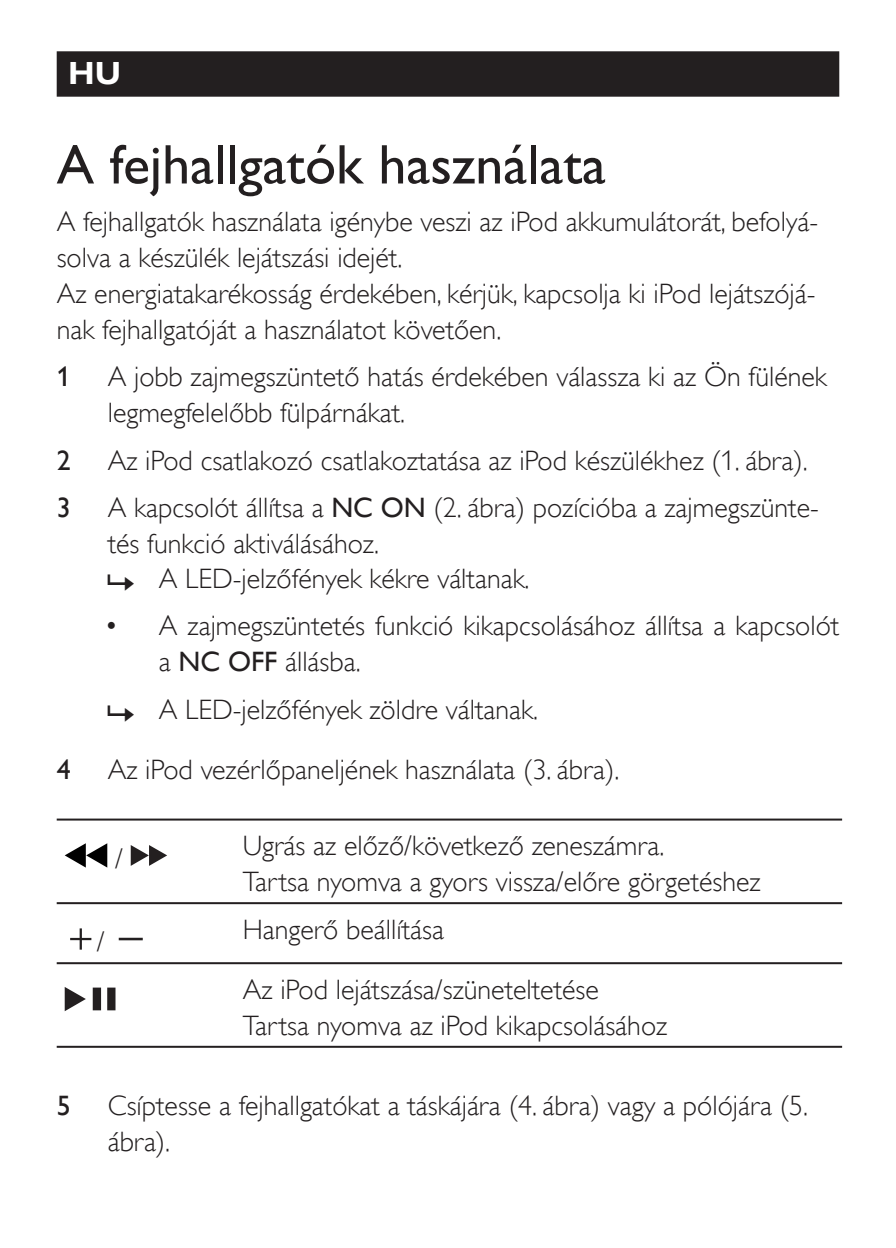
<style>
.page{position:relative;width:896px;height:1248px;background:#fff}
.page>*{position:absolute;margin:0;border:0;box-sizing:border-box;transform-origin:0 0}
.t1{font:56px "Gill Sans Alt One WGL";color:#231f20}
.t2{font:700 32px "Gill Sans Alt One WGL";color:#fff}
.t3{font:28px/36px "Gill Sans Alt One WGL Light";color:#231f20}
.t4{font:28px "Gill Sans Alt One WGL";color:#231f20}
.s1{font-family:"Gill Sans Alt One WGL"}
</style>
<div class="page">
<div style="left:57px;top:51px;width:782px;height:46px;background:#231f20"></div>
<hr style="left:57px;top:818px;width:785px;height:2px;background:#231f20">
<hr style="left:57px;top:902px;width:785px;height:2px;background:#231f20">
<hr style="left:57px;top:962px;width:785px;height:2px;background:#231f20">
<hr style="left:57px;top:1045px;width:785px;height:2px;background:#231f20">
<svg style="left:65px;top:843px;width:42px;height:24px"></svg>
<div style="left:137px;top:843px;width:24px;height:24px;border:1px solid #fff;border-radius:50%"></div>
<svg style="left:131px;top:845px;width:36px;height:20px"></svg>
<div style="left:69px;top:926px;width:24px;height:25px;border:1px solid #fff;border-radius:50%"></div>
<div style="left:70px;top:928px;width:22px;height:21px;border:1px solid #fff;border-radius:50%"></div>
<hr style="left:70px;top:937px;width:21px;height:3px;background:#231f20">
<hr style="left:80px;top:928px;width:2px;height:21px;background:#231f20">
<div style="left:119px;top:926px;width:24px;height:25px;border:1px solid #fff;border-radius:50%"></div>
<hr style="left:119px;top:937px;width:24px;height:3px;background:#231f20">
<svg style="left:65px;top:987px;width:21px;height:24px"></svg>
<div style="left:107px;top:987px;width:8px;height:23px;background:#231f20"></div>
<div style="left:93px;top:987px;width:8px;height:23px;background:#231f20"></div>
<p class="t2" style="left:68px;top:54px;width:54px">HU</p>
<h1 class="t1" style="left:57px;top:131px;width:551px">A fejhallgatók használata</h1>
<p class="t3" style="left:57px;top:203px;width:763px">A fejhallgatók használata igénybe veszi az iPod akkumulátorát, befolyá&shy;solva a készülék lejátszási idejét.<br>Az energiatakarékosság érdekében, kérjük, kapcsolja ki iPod lejátszójá&shy;nak fejhallgatóját a használatot követően.</p>
<p class="t4" style="left:57px;top:360px;width:15px">1</p>
<p class="t3" style="left:108px;top:359px;width:720px">A jobb zajmegszüntető hatás érdekében válassza ki az Ön fülének legmegfelelőbb fülpárnákat.</p>
<p class="t4" style="left:57px;top:443px;width:15px">2</p>
<p class="t3" style="left:108px;top:442px;width:701px">Az iPod csatlakozó csatlakoztatása az iPod készülékhez (1. ábra).</p>
<p class="t4" style="left:57px;top:491px;width:15px">3</p>
<p class="t3" style="left:108px;top:489px;width:712px">A kapcsolót állítsa a <span class="s1">NC ON</span> (2. ábra) pozícióba a zajmegszünte-</p>
<p class="t3" style="left:108px;top:525px;width:273px">tés funkció aktiválásához.</p>
<p class="t3" style="left:159px;top:560px;width:372px">A LED-jelzőfények kékre váltanak.</p>
<p class="t3" style="left:159px;top:608px;width:682px;text-indent:-54px">• A zajmegszüntetés funkció kikapcsolásához állítsa a kapcsolót a <span class="s1">NC OFF</span> állásba.</p>
<p class="t3" style="left:159px;top:691px;width:381px">A LED-jelzőfények zöldre váltanak.</p>
<p class="t4" style="left:57px;top:752px;width:16px">4</p>
<p class="t3" style="left:108px;top:751px;width:513px">Az iPod vezérlőpaneljének használata (3. ábra).</p>
<p class="t3" style="left:115px;top:840px;width:9px">/</p>
<p class="t3" style="left:97px;top:923px;width:9px">/</p>
<p class="t3" style="left:243px;top:827px;width:519px">Ugrás az előző/következő zeneszámra.<br>Tartsa nyomva a gyors vissza/előre görgetéshez</p>
<p class="t3" style="left:243px;top:899px;width:358px;line-height:60px">Hangerő beállítása<br>Az iPod lejátszása/szüneteltetése</p>
<p class="t3" style="left:243px;top:1007px;width:426px">Tartsa nyomva az iPod kikapcsolásához</p>
<p class="t4" style="left:57px;top:1088px;width:15px">5</p>
<p class="t3" style="left:108px;top:1087px;width:702px">Csíptesse a fejhallgatókat a táskájára (4. ábra) vagy a pólójára (5. ábra).</p>
</div>
